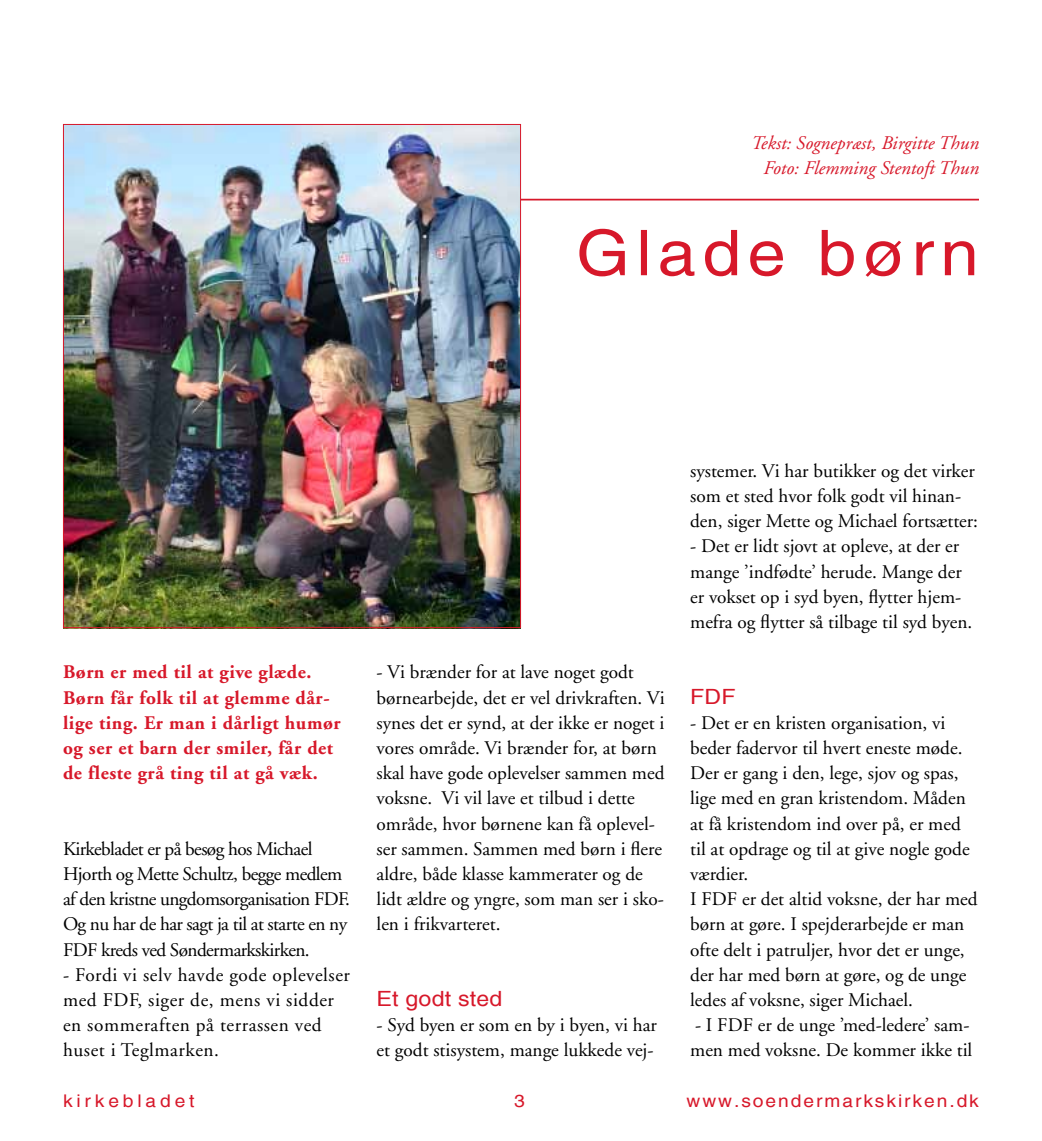
<style>
.page{position:relative;width:1042px;height:1141px;background:#fff}
.page>*{position:absolute;margin:0;border:0;box-sizing:border-box;transform-origin:0 0}
.t1{font:63px "Helvetica";letter-spacing:.09em;color:#d7182a;scale:1.1 1}
.t2{font:21px "Helvetica";letter-spacing:.01em;color:#d7182a;scale:1.1 1}
.t3{font:19.25px/25.2px "Adobe Garamond";color:#000}
.t4{font:19.25px/25.2px "Adobe Garamond";letter-spacing:-.03em;color:#000}
.t5{font:700 19.25px/25.2px "Adobe Garamond";letter-spacing:.03em;color:#d7182a}
.t6{font:19.25px/25.2px "Adobe Garamond";letter-spacing:.03em;color:#000}
.t7{font:italic 19.25px/25.2px "Adobe Garamond";color:#d7182a;text-align:right}
.t8{font:17.5px "Helvetica";letter-spacing:.1em;color:#d7182a;scale:1.1 1}
.t9{font:17.5px "Helvetica";letter-spacing:.2em;color:#d7182a;scale:1.1 1}
</style>
<div class="page">
<hr style="left:63px;top:199px;width:916px;height:1px;background:#d7182a">
<img style="left:65px;top:126px;width:454px;height:500px">
<p class="t7" style="left:751px;top:131px;width:229px">Tekst: Sognepræst, Birgitte Thun<br>Foto: Flemming Stentoft Thun</p>
<h1 class="t1" style="left:576px;top:216px;width:368px">Glade børn</h1>
<p class="t5" style="left:63px;top:660px;width:279px">Børn er med til at give glæde.<br>Børn får folk til at glemme dår&shy;lige ting. Er man i dårligt humør og ser et barn der smiler, får det de fleste grå ting til at gå væk.</p>
<p class="t4" style="left:63px;top:837px;width:289px">Kirkebladet er på besøg hos Michael Hjorth og Mette Schultz, begge medlem af den kristne ungdomsorganisation FDF.<br>Og nu har de har sagt ja til at starte en ny FDF kreds ved Søndermarkskirken.</p>
<p class="t6" style="left:63px;top:963px;width:288px">- Fordi vi selv havde gode oplevelser med FDF, siger de, mens vi sidder en sommeraften på terrassen ved huset i Teglmarken.</p>
<p class="t3" style="left:377px;top:660px;width:290px">- Vi brænder for at lave noget godt børnearbejde, det er vel drivkraften. Vi synes det er synd, at der ikke er noget i vores område. Vi brænder for, at børn skal have gode oplevelser sammen med voksne. Vi vil lave et tilbud i dette område, hvor børnene kan få oplevel&shy;ser sammen. Sammen med børn i flere aldre, både klasse kammerater og de lidt ældre og yngre, som man ser i sko&shy;len i frikvarteret.</p>
<p class="t2" style="left:377px;top:986px;width:116px">Et godt sted</p>
<p class="t3" style="left:377px;top:1013px;width:282px">- Syd byen er som en by i byen, vi har et godt stisystem, mange lukkede vej-</p>
<p class="t3" style="left:690px;top:459px;width:289px">systemer. Vi har butikker og det virker som et sted hvor folk godt vil hinan&shy;den, siger Mette og Michael fortsætter:</p>
<p class="t3" style="left:690px;top:534px;width:283px">- Det er lidt sjovt at opleve, at der er mange ’indfødte’ herude. Mange der er vokset op i syd byen, flytter hjem&shy;mefra og flytter så tilbage til syd byen.</p>
<p class="t2" style="left:690px;top:684px;width:43px">FDF</p>
<p class="t3" style="left:690px;top:711px;width:289px">- Det er en kristen organisation, vi beder fadervor til hvert eneste møde.<br>Der er gang i den, lege, sjov og spas, lige med en gran kristendom. Måden at få kristendom ind over på, er med til at opdrage og til at give nogle gode værdier.<br>I FDF er det altid voksne, der har med børn at gøre. I spejderarbejde er man ofte delt i patruljer, hvor det er unge, der har med børn at gøre, og de unge ledes af voksne, siger Michael.</p>
<p class="t3" style="left:690px;top:1013px;width:284px">- I FDF er de unge ’med-ledere’ sam&shy;men med voksne. De kommer ikke til</p>
<p class="t9" style="left:63px;top:1090px;width:121px">kirkebladet</p>
<p class="t8" style="left:514px;top:1090px;width:11px">3</p>
<p class="t8" style="left:686px;top:1090px;width:267px">www.soendermarkskirken.dk</p>
</div>
